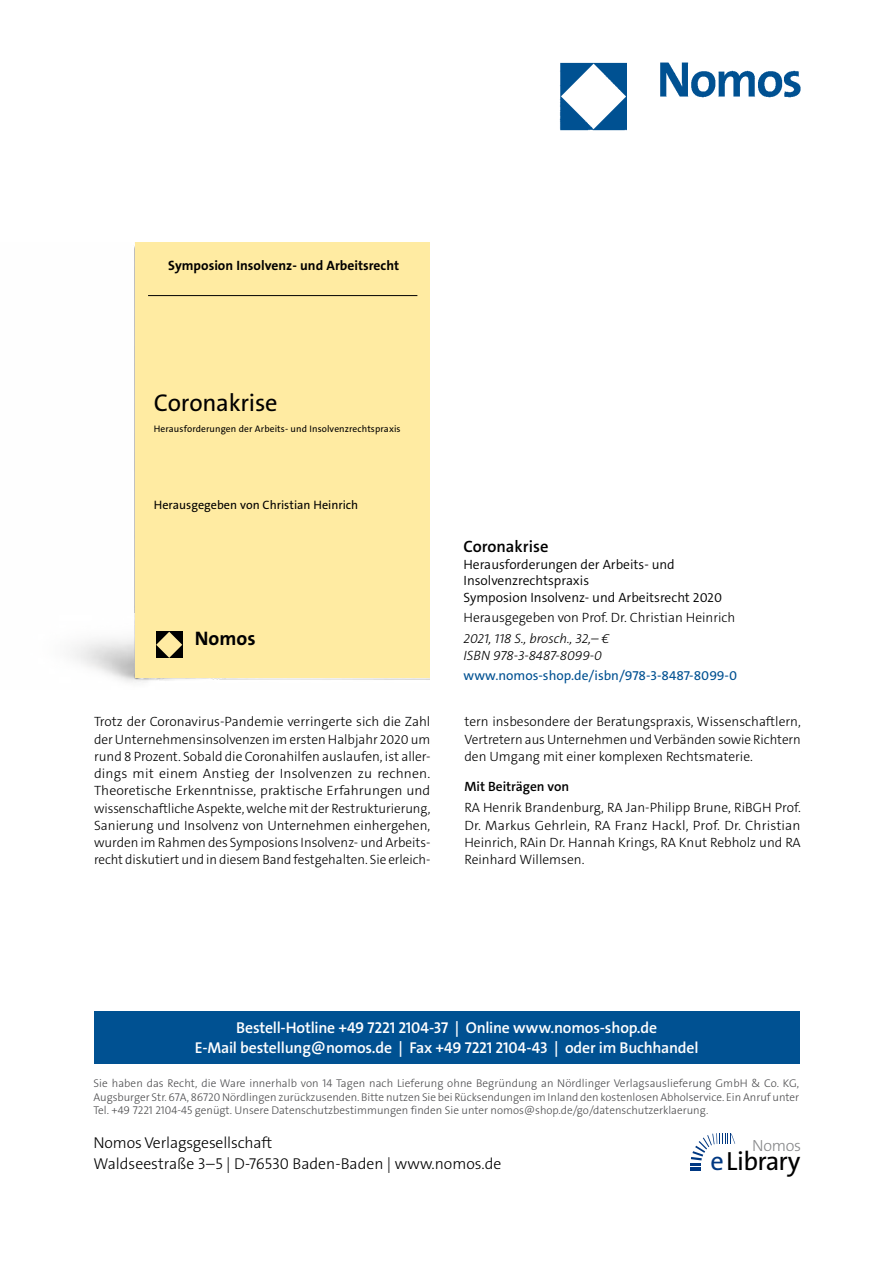
<style>
.page{position:relative;width:893px;height:1263px;background:#fff}
.page>*{position:absolute;margin:0;border:0;box-sizing:border-box;transform-origin:0 0}
.t1{font:26.4px "The Sans Os F";letter-spacing:-.03em;color:#000}
.t2{font:24.45px "The Sans Os F";letter-spacing:-.01em;color:#000}
.t3{font:700 19.65px "The Sans Os F";color:#000}
.t4{font:600 16.5px "The Sans C5";color:#000}
.t5{font:300 16.2px "The Sans Os F";letter-spacing:-.02em;color:#87888a}
.t6{font:600 15.75px/21px "The Sans Os F";letter-spacing:-.01em;color:#fff;text-align:center}
.t7{font:300 15.75px/21px "The Sans Os F";color:#000}
.t8{font:300 13.5px/17.2px "The Sans C5";color:#000;text-align:justify}
.t9{font:300 13.5px/16.5px "The Sans C5";color:#000}
.t10{font:italic 300 13.5px/16.5px "The Sans C5";color:#000}
.t11{font:13.5px "The Sans C5";color:#005192}
.t12{font:700 13.5px "The Sans Os F";color:#000}
.t13{font:600 13.5px "The Sans C5";color:#000}
.t14{font:12.15px "The Sans Os F";color:#000}
.t15{font:300 11.25px/13.5px "The Sans Os F";color:#4b4b4d;text-align:justify}
.t16{font:9.45px "The Sans Os F";letter-spacing:.01em;color:#000}
.s1{color:#003882}
</style>
<div class="page">
<img style="left:559px;top:62px;width:242px;height:69px">
<div style="left:94px;top:1011px;width:705px;height:52px;background:#005192"></div>
<svg style="left:690px;top:1133px;width:45px;height:38px"></svg>
<img style="left:72px;top:246px;width:357px;height:437px">
<div style="left:135px;top:242px;width:295px;height:435px;background:#ffeba2"></div>
<hr style="left:148px;top:295px;width:269px;height:1px;background:#000">
<div style="left:156px;top:631px;width:27px;height:27px;background:#000"></div>
<svg style="left:156px;top:632px;width:26px;height:26px"></svg>
<p class="t12" style="left:168px;top:257px;width:232px">Symposion Insolvenz- und Arbeitsrecht</p>
<h2 class="t2" style="left:154px;top:394px;width:125px">Coronakrise</h2>
<p class="t16" style="left:154px;top:425px;width:248px">Herausforderungen der Arbeits- und Insolvenzrechtspraxis</p>
<p class="t14" style="left:154px;top:500px;width:206px">Herausgegeben von Christian Heinrich</p>
<h3 class="t3" style="left:195px;top:625px;width:62px">Nomos</h3>
<p class="t4" style="left:463px;top:536px;width:86px">Coronakrise</p>
<p class="t9" style="left:463px;top:556px;width:260px">Herausforderungen der Arbeits- und<br>Insolvenzrechtspraxis<br>Symposion Insolvenz- und Arbeitsrecht 2020</p>
<p class="t8" style="left:463px;top:609px;width:273px">Herausgegeben von Prof. Dr. Christian Heinrich</p>
<p class="t10" style="left:463px;top:630px;width:147px">2021, 118 S., brosch., 32,– €<br>ISBN 978-3-8487-8099-0</p>
<p class="t11" style="left:463px;top:667px;width:275px">www.nomos-shop.de/isbn/978-3-8487-8099-0</p>
<p class="t8" style="left:94px;top:713px;width:338px">Trotz der Coronavirus-Pandemie verringerte sich die Zahl der Unternehmensinsolvenzen im ersten Halbjahr 2020 um rund 8 Prozent. Sobald die Coronahilfen auslaufen, ist aller&shy;dings mit einem Anstieg der Insolvenzen zu rechnen.<br>Theoretische Erkenntnisse, praktische Erfahrungen und wissenschaftliche Aspekte, welche mit der Restrukturierung, Sanierung und Insolvenz von Unternehmen einhergehen, wurden im Rahmen des Symposions Insolvenz- und Arbeits&shy;recht diskutiert und in diesem Band festgehalten. Sie erleich-</p>
<p class="t8" style="left:464px;top:713px;width:338px">tern insbesondere der Beratungspraxis, Wissenschaftlern, Vertretern aus Unternehmen und Verbänden sowie Richtern den Umgang mit einer komplexen Rechtsmaterie.</p>
<p class="t13" style="left:464px;top:777px;width:106px">Mit Beiträgen von</p>
<p class="t8" style="left:464px;top:799px;width:338px">RA Henrik Brandenburg, RA Jan-Philipp Brune, RiBGH Prof.<br>Dr. Markus Gehrlein, RA Franz Hackl, Prof. Dr. Christian Heinrich, RAin Dr. Hannah Krings, RA Knut Rebholz und RA Reinhard Willemsen.</p>
<p class="t6" style="left:195px;top:1017px;width:505px">Bestell-Hotline +49 7221 2104-37 | Online www.nomos-shop.de<br>E-Mail bestellung@nomos.de | Fax +49 7221 2104-43 | oder im Buchhandel</p>
<p class="t15" style="left:94px;top:1077px;width:707px">Sie haben das Recht, die Ware innerhalb von 14 Tagen nach Lieferung ohne Begründung an Nördlinger Verlagsauslieferung GmbH &amp; Co. KG, Augsburger Str. 67A, 86720 Nördlingen zurückzusenden. Bitte nutzen Sie bei Rücksendungen im Inland den kostenlosen Abholservice. Ein Anruf unter Tel. +49 7221 2104-45 genügt. Unsere Datenschutzbestimmungen finden Sie unter nomos@shop.de/go/datenschutzerklaerung.</p>
<p class="t7" style="left:94px;top:1133px;width:409px">Nomos Verlagsgesellschaft<br>Waldseestraße 3–5 | D-76530 Baden-Baden | www.nomos.de</p>
<p class="t5" style="left:752px;top:1135px;width:51px">Nomos</p>
<h1 class="t1" style="left:710px;top:1151px;width:91px"><span class="s1">e</span>Library</h1>
</div>
